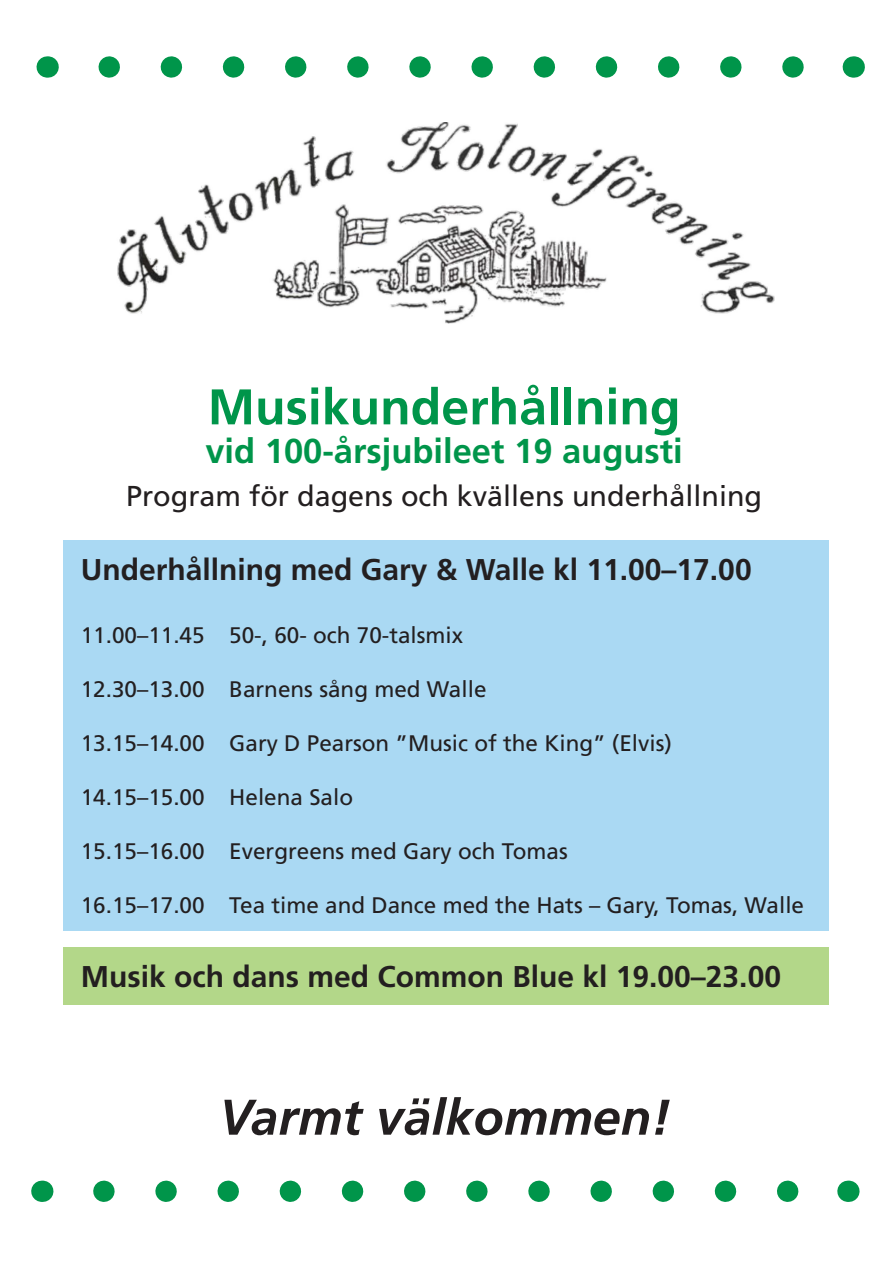
<style>
.page{position:relative;width:893px;height:1263px;background:#fff}
.page>*{position:absolute;margin:0;border:0;box-sizing:border-box;transform-origin:0 0}
.t1{font:700 50.1px "Frutiger";color:#00954a}
.t2{font:italic 700 50.1px "Frutiger";color:#231f20}
.t3{font:700 34.5px "Frutiger";color:#00954a}
.t4{font:700 30px "Frutiger";color:#231f20}
.t5{font:28.8px "Frutiger";color:#231f20}
.t6{font:22.5px "Frutiger";color:#231f20}
</style>
<div class="page">
<img style="left:117px;top:122px;width:658px;height:201px">
<div style="left:64px;top:540px;width:765px;height:390px;background:#aad9f3"></div>
<div style="left:64px;top:947px;width:765px;height:57px;background:#b3d789"></div>
<svg style="left:104px;top:1180px;width:695px;height:22px"></svg>
<svg style="left:42px;top:1180px;width:1px;height:22px"></svg>
<svg style="left:848px;top:1180px;width:1px;height:22px"></svg>
<svg style="left:109px;top:56px;width:695px;height:22px"></svg>
<svg style="left:47px;top:56px;width:1px;height:22px"></svg>
<svg style="left:853px;top:56px;width:1px;height:22px"></svg>
<p class="t1" style="left:208px;top:377px;width:474px">Musikunderhållning</p>
<p class="t3" style="left:205px;top:431px;width:479px">vid 100-årsjubileet 19 augusti</p>
<p class="t5" style="left:126px;top:479px;width:637px">Program för dagens och kvällens underhållning</p>
<p class="t4" style="left:81px;top:552px;width:672px">Underhållning med Gary &amp; Walle kl 11.00–17.00</p>
<p class="t6" style="left:81px;top:622px;width:384px">11.00–11.45 50-, 60- och 70-talsmix</p>
<p class="t6" style="left:81px;top:676px;width:407px">12.30–13.00 Barnens sång med Walle</p>
<p class="t6" style="left:81px;top:730px;width:593px">13.15–14.00 Gary D Pearson ”Music of the King” (Elvis)</p>
<p class="t6" style="left:81px;top:784px;width:274px">14.15–15.00 Helena Salo</p>
<p class="t6" style="left:81px;top:838px;width:488px">15.15–16.00 Evergreens med Gary och Tomas</p>
<p class="t6" style="left:81px;top:892px;width:725px">16.15–17.00 Tea time and Dance med the Hats – Gary, Tomas, Walle</p>
<p class="t4" style="left:81px;top:959px;width:702px">Musik och dans med Common Blue kl 19.00–23.00</p>
<p class="t2" style="left:219px;top:1088px;width:453px">Varmt välkommen!</p>
</div>
